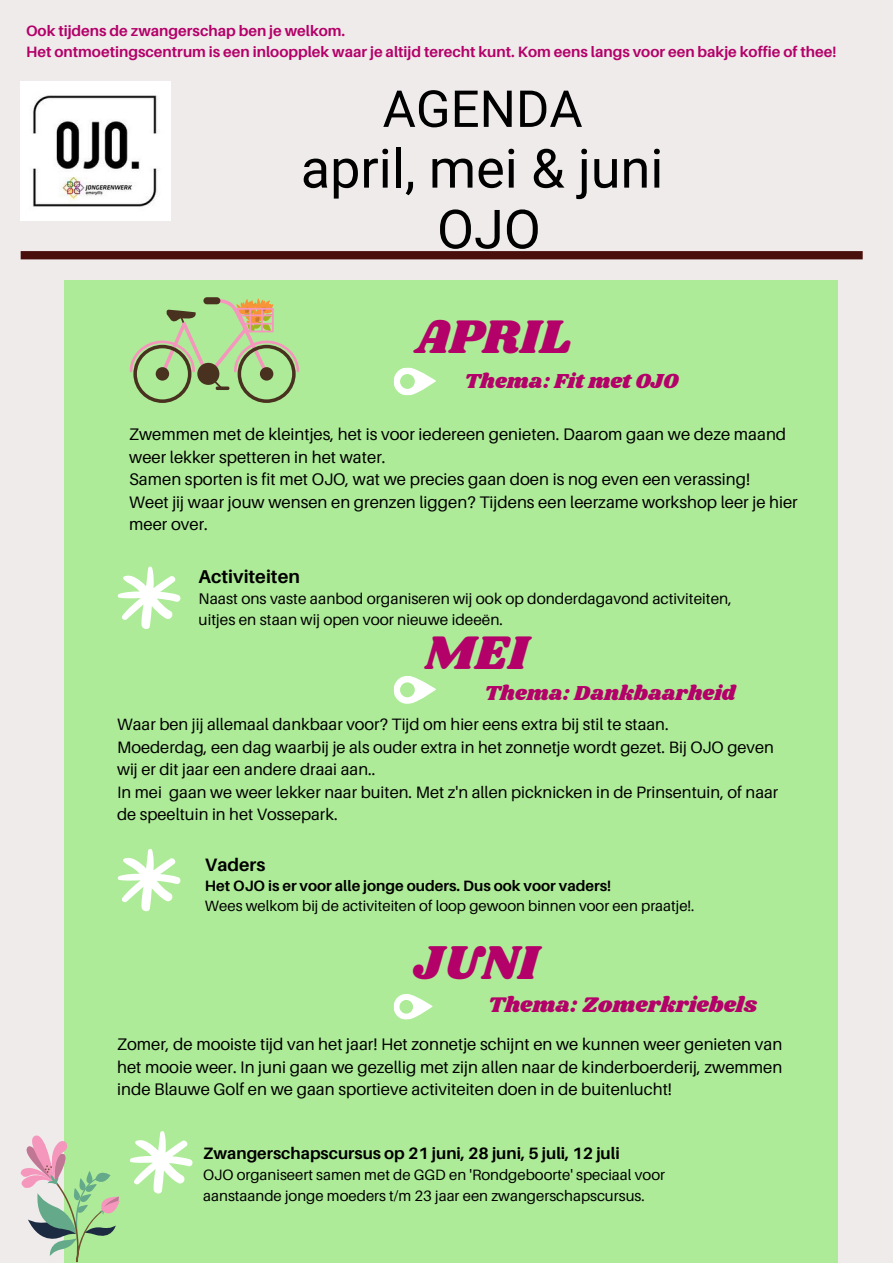
<style>
.page{position:relative;width:893px;height:1264px;background:#fff}
.page>*{position:absolute;margin:0;border:0;box-sizing:border-box;transform-origin:0 0}
.t1{font:54px/60.8px "Roboto";color:#000;text-align:center}
.t2{font:51px "Roboto";color:#000}
.t3{font:49.35px "Shrikhand";color:#b30169}
.t4{font:48.9px "Shrikhand";color:#b30169}
.t5{font:21.9px "Shrikhand";color:#b30169}
.t6{font:21px "Shrikhand";color:#b30169}
.t7{font:700 18.6px "Aileron";color:#000}
.t8{font:700 18px "Aileron";color:#000}
.t9{font:16.8px/22.5px "Aileron";color:#000}
.t10{font:16.5px/22.5px "Aileron";color:#000}
.t11{font:700 16.5px "Aileron";color:#000}
.t12{font:15.45px/21.3px "Aileron";color:#000}
.t13{font:15px/20.2px "Aileron";color:#000}
.t14{font:700 15px/20.2px "Aileron";color:#b30169}
.t15{font:700 15px "Aileron";color:#000}
</style>
<div class="page">
<div style="left:0;top:0;width:892px;height:1262px;background:#efebeb"></div>
<img style="left:21px;top:81px;width:149px;height:140px">
<svg style="left:21px;top:251px;width:841px;height:8px;background:#4a110d"></svg>
<div style="left:64px;top:280px;width:773px;height:982px;background:#aeeb98"></div>
<svg style="left:394px;top:994px;width:39px;height:25px"></svg>
<svg style="left:394px;top:676px;width:42px;height:28px"></svg>
<svg style="left:394px;top:367px;width:42px;height:29px"></svg>
<svg style="left:130px;top:297px;width:169px;height:106px"></svg>
<div style="left:203px;top:297px;width:17px;height:7px;background:#48311f;border-radius:4px"></div>
<svg style="left:21px;top:1135px;width:99px;height:127px"></svg>
<svg style="left:117px;top:566px;width:64px;height:63px"></svg>
<svg style="left:117px;top:849px;width:64px;height:63px"></svg>
<svg style="left:130px;top:1131px;width:63px;height:63px"></svg>
<p class="t14" style="left:26px;top:21px;width:811px">Ook tijdens de zwangerschap ben je welkom.<br>Het ontmoetingscentrum is een inloopplek waar je altijd terecht kunt. Kom eens langs voor een bakje koffie of thee!</p>
<h2 class="t2" style="left:382px;top:80px;width:201px">AGENDA</h2>
<h1 class="t1" style="left:301px;top:139px;width:364px">april, mei &amp; juni<br>OJO</h1>
<h3 class="t4" style="left:415px;top:302px;width:158px">APRIL</h3>
<p class="t6" style="left:464px;top:366px;width:216px">Thema: Fit met OJO</p>
<p class="t9" style="left:129px;top:423px;width:670px">Zwemmen met de kleintjes, het is voor iedereen genieten. Daarom gaan we deze maand weer lekker spetteren in het water.<br>Samen sporten is fit met OJO, wat we precies gaan doen is nog even een verassing!<br>Weet jij waar jouw wensen en grenzen liggen? Tijdens een leerzame workshop leer je hier meer over.</p>
<p class="t7" style="left:199px;top:564px;width:103px">Activiteiten</p>
<p class="t12" style="left:199px;top:587px;width:534px">Naast ons vaste aanbod organiseren wij ook op donderdagavond activiteiten, uitjes en staan wij open voor nieuwe ideeën.</p>
<h3 class="t4" style="left:424px;top:619px;width:105px">MEI</h3>
<p class="t6" style="left:484px;top:678px;width:253px">Thema: Dankbaarheid</p>
<p class="t10" style="left:117px;top:713px;width:662px">Waar ben jij allemaal dankbaar voor? Tijd om hier eens extra bij stil te staan.<br>Moederdag, een dag waarbij je als ouder extra in het zonnetje wordt gezet. Bij OJO geven wij er dit jaar een andere draai aan..<br>In mei gaan we weer lekker naar buiten. Met z'n allen picknicken in de Prinsentuin, of naar de speeltuin in het Vossepark.</p>
<p class="t8" style="left:205px;top:853px;width:62px">Vaders</p>
<p class="t15" style="left:205px;top:876px;width:407px">Het OJO is er voor alle jonge ouders. Dus ook voor vaders!</p>
<p class="t13" style="left:205px;top:895px;width:491px">Wees welkom bij de activiteiten of loop gewoon binnen voor een praatje!.</p>
<h3 class="t3" style="left:414px;top:928px;width:125px">JUNI</h3>
<h3 class="t5" style="left:488px;top:989px;width:270px">Thema: Zomerkriebels</h3>
<p class="t9" style="left:117px;top:1032px;width:666px;text-align:justify">Zomer, de mooiste tijd van het jaar! Het zonnetje schijnt en we kunnen weer genieten van het mooie weer. In juni gaan we gezellig met zijn allen naar de kinderboerderij, zwemmen inde Blauwe Golf en we gaan sportieve activiteiten doen in de buitenlucht!</p>
<p class="t11" style="left:203px;top:1142px;width:418px">Zwangerschapscursus op 21 juni, 28 juni, 5 juli, 12 juli</p>
<p class="t13" style="left:203px;top:1164px;width:463px">OJO organiseert samen met de GGD en 'Rondgeboorte' speciaal voor aanstaande jonge moeders t/m 23 jaar een zwangerschapscursus.</p>
</div>
